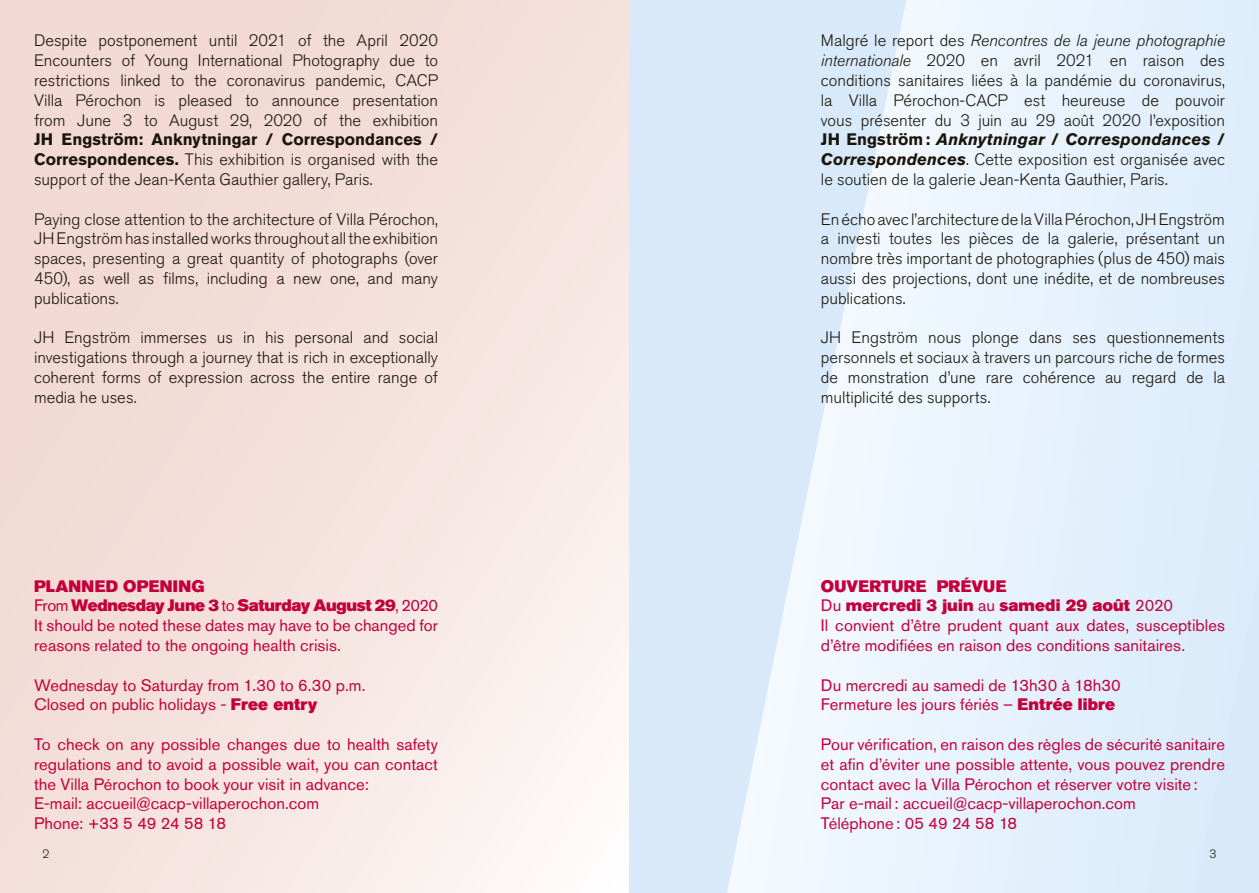
<style>
.page{position:relative;width:1259px;height:893px;background:#fff}
.page>*{position:absolute;margin:0;border:0;box-sizing:border-box;transform-origin:0 0}
.t1{font:300 16.5px/19.8px "Akzidenz Grotesk BQ";color:#19150b;text-align:justify}
.t2{font:16.5px/19.8px "Akzidenz Grotesk BQ";letter-spacing:.005em;color:#c3003b}
.t3{font:16.5px/19.8px "Akzidenz Grotesk BQ Super";letter-spacing:-.015em;color:#c3003b}
.t4{font:16.5px/19.8px "Akzidenz Grotesk BQ Super";letter-spacing:.005em;color:#c3003b}
.t5{font:300 12px "Akzidenz Grotesk BQ";color:#19150b}
.s1{font-weight:700}
.s2{font-family:"Akzidenz Grotesk BQ"}
.s3{font-family:"Akzidenz Grotesk BQ Super"}
.s4{font-style:italic}
.s5{font-weight:700;font-style:italic}
</style>
<div class="page">
<div style="left:0;top:0;width:629px;height:893px;background:linear-gradient(to right,#f2d8d2,#f9edea)"></div>
<div style="left:629px;top:0;width:630px;height:893px;background:#d8eafa"></div>
<svg style="left:727px;top:0;width:453px;height:893px"></svg>
<p class="t1" style="left:34px;top:31px;width:405px">Despite postponement until 2021 of the April 2020<br>Encounters of Young International Photography due to restrictions linked to the coronavirus pandemic, CACP Villa Pérochon is pleased to announce presentation from June 3 to August 29, 2020 of the exhibition</p>
<p class="t1" style="left:34px;top:130px;width:405px"><span class="s1">JH Engström: Anknytningar / Correspondances / Correspondences.</span> This exhibition is organised with the support of the Jean-Kenta Gauthier gallery, Paris.</p>
<p class="t1" style="left:34px;top:209px;width:405px">Paying close attention to the architecture of Villa Pérochon, JH Engström has installed works throughout all the exhibition spaces, presenting a great quantity of photographs (over 450), as well as films, including a new one, and many publications.</p>
<p class="t1" style="left:34px;top:328px;width:405px">JH Engström immerses us in his personal and social investigations through a journey that is rich in exceptionally coherent forms of expression across the entire range of media he uses.</p>
<p class="t3" style="left:34px;top:576px;width:405px">PLANNED OPENING<br><span class="s2">From</span> Wednesday June 3 <span class="s2">to</span> Saturday August 29<span class="s2">, 2020</span></p>
<p class="t2" style="left:34px;top:615px;width:405px">It should be noted these dates may have to be changed for reasons related to the ongoing health crisis.</p>
<p class="t2" style="left:34px;top:675px;width:333px">Wednesday to Saturday from 1.30 to 6.30 p.m.<br>Closed on public holidays - <span class="s3">Free entry</span></p>
<p class="t2" style="left:34px;top:734px;width:405px">To check on any possible changes due to health safety regulations and to avoid a possible wait, you can contact the Villa Pérochon to book your visit in advance:<br>E-mail: accueil@cacp-villaperochon.com<br>Phone: +33 5 49 24 58 18</p>
<p class="t1" style="left:821px;top:31px;width:405px">Malgré le report des <span class="s4">Rencontres de la jeune photographie internationale</span> 2020 en avril 2021 en raison des conditions sanitaires liées à la pandémie du coronavirus, la Villa Pérochon-CACP est heureuse de pouvoir vous présenter du 3 juin au 29 août 2020 l’exposition <span class="s1">JH Engström:</span> <span class="s5">Anknytningar</span> <span class="s1">/</span> <span class="s5">Correspondances</span> <span class="s1">/ </span><span class="s5">Correspondences</span>. Cette exposition est organisée avec le soutien de la galerie Jean-Kenta Gauthier, Paris.</p>
<p class="t1" style="left:821px;top:209px;width:406px">En écho avec l’architecture de la Villa Pérochon, JH Engström a investi toutes les pièces de la galerie, présentant un nombre très important de photographies (plus de 450) mais aussi des projections, dont une inédite, et de nombreuses publications.</p>
<p class="t1" style="left:821px;top:328px;width:406px">JH Engström nous plonge dans ses questionnements personnels et sociaux à travers un parcours riche de formes de monstration d’une rare cohérence au regard de la multiplicité des supports.</p>
<p class="t4" style="left:821px;top:576px;width:354px">OUVERTURE PRÉVUE<br><span class="s2">Du</span> mercredi 3 juin <span class="s2">au</span> samedi 29 août <span class="s2">2020</span></p>
<p class="t2" style="left:821px;top:615px;width:405px">Il convient d’être prudent quant aux dates, susceptibles d’être modifiées en raison des conditions sanitaires.</p>
<p class="t2" style="left:821px;top:675px;width:301px">Du mercredi au samedi de 13h30 à 18h30<br>Fermeture les jours fériés – <span class="s3">Entrée libre</span></p>
<p class="t2" style="left:821px;top:734px;width:405px">Pour vérification, en raison des règles de sécurité sanitaire et afin d’éviter une possible attente, vous pouvez prendre contact avec la Villa Pérochon et réserver votre visite:<br>Par e-mail: accueil@cacp-villaperochon.com<br>Téléphone: 05 49 24 58 18</p>
<p class="t5" style="left:43px;top:847px;width:8px">2</p>
<p class="t5" style="left:1209px;top:847px;width:8px">3</p>
</div>
